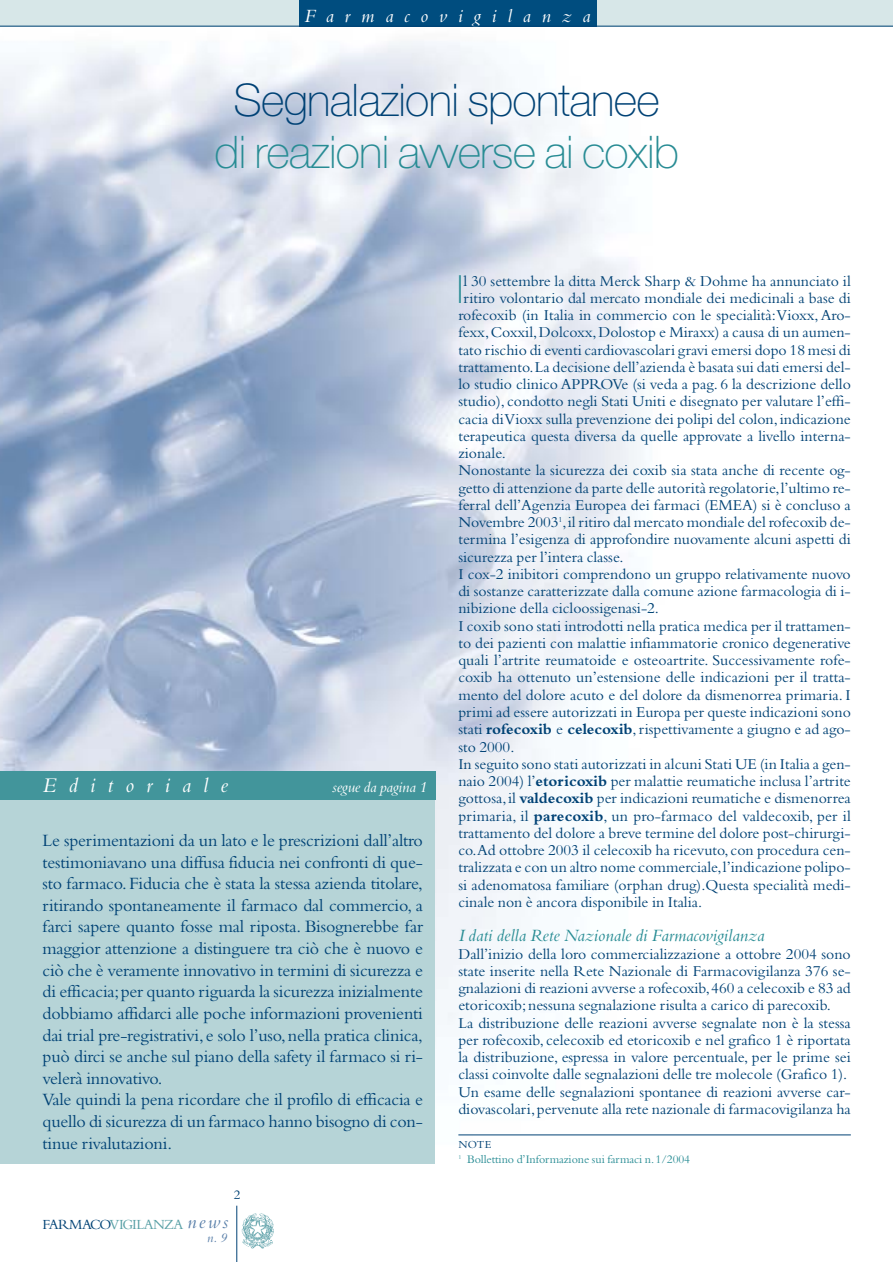
<style>
.page{position:relative;width:893px;height:1262px;background:#fff}
.page>*{position:absolute;margin:0;border:0;box-sizing:border-box;transform-origin:0 0}
.t1{font:100 45px "Helvetica Neue";letter-spacing:-.02em;color:#288c94}
.t2{font:100 45px "Helvetica Neue";letter-spacing:-.015em;color:#004275}
.t3{font:100 39px "Helvetica Neue";color:#288c94}
.t4{font:italic 21.75px "Bembo";letter-spacing:.56em;color:#fff}
.t5{font:italic 19.5px "Bembo";letter-spacing:.56em;color:#fff}
.t6{font:italic 19.35px "Bembo";color:#597fa9}
.t7{font:18px/21.6px "Bembo";letter-spacing:-.01em;color:#004275}
.t8{font:italic 18px "Bembo";color:#288c94}
.t9{font:15.75px/17.2px "Bembo";color:#004275}
.t10{font:italic 15.75px "Bembo";letter-spacing:-.01em;color:#fff}
.t11{font:14.55px "Bembo";letter-spacing:-.05em;color:#579fa5}
.t12{font:italic 13.5px "Bembo";color:#597fa9}
.t13{font:13.5px "Bembo";color:#004275}
.t14{font:12px "Bembo";letter-spacing:-.005em;color:#288c94}
.t15{font:11.25px "Bembo";color:#004275}
.s1{color:#004275}
.s2{font-weight:700}
</style>
<div class="page">
<img style="left:0;top:41px;width:674px;height:1095px">
<hr style="left:236px;top:1205px;width:1px;height:56px;background:#004275">
<img style="left:241px;top:1213px;width:33px;height:36px">
<div style="left:0;top:0;width:892px;height:26px;background:#d7e7e8"></div>
<div style="left:299px;top:0;width:297px;height:26px;background:#004d7f"></div>
<hr style="left:0;top:26px;width:892px;height:1px;background:#004275">
<hr style="left:458px;top:1134px;width:392px;height:1px;background:#004275">
<div style="left:0;top:775px;width:435px;height:389px;background:#b6d4d7"></div>
<div style="left:0;top:771px;width:435px;height:29px;background:#42959b"></div>
<p class="t5" style="left:304px;top:9px;width:288px">Farmacovigilanza</p>
<h1 class="t2" style="left:233px;top:84px;width:428px">Segnalazioni spontanee</h1>
<h1 class="t1" style="left:214px;top:136px;width:466px">di reazioni avverse ai coxib</h1>
<h3 class="t4" style="left:43px;top:777px;width:187px">Editoriale</h3>
<p class="t10" style="left:332px;top:782px;width:96px">segue da pagina 1</p>
<p class="t7" style="left:43px;top:831px;width:382px">Le sperimentazioni da un lato e le prescrizioni dall’altro testimoniavano una diffusa fiducia nei confronti di que&shy;sto farmaco.Fiducia che è stata la stessa azienda titolare, ritirando spontaneamente il farmaco dal commercio, a farci sapere quanto fosse mal riposta. Bisognerebbe far maggior attenzione a distinguere tra ciò che è nuovo e ciò che è veramente innovativo in termini di sicurezza e di efficacia;per quanto riguarda la sicurezza inizialmente dobbiamo affidarci alle poche informazioni provenienti dai trial pre-registrativi,e solo l’uso,nella pratica clinica, può dirci se anche sul piano della safety il farmaco si ri&shy;velerà innovativo.<br>Vale quindi la pena ricordare che il profilo di efficacia e quello di sicurezza di un farmaco hanno bisogno di con&shy;tinue rivalutazioni.</p>
<p class="t13" style="left:234px;top:1189px;width:8px">2</p>
<p class="t11" style="left:43px;top:1218px;width:142px"><span class="s1">FARMACO</span>VIGILANZA</p>
<p class="t6" style="left:187px;top:1215px;width:42px">news</p>
<p class="t12" style="left:207px;top:1233px;width:21px">n.9</p>
<h2 class="t3" style="left:457px;top:275px;width:8px">I</h2>
<p class="t9" style="left:463px;top:273px;width:389px">l 30 settembre la ditta Merck Sharp &amp; Dohme ha annunciato il</p>
<p class="t9" style="left:463px;top:291px;width:389px">ritiro volontario dal mercato mondiale dei medicinali a base di</p>
<p class="t9" style="left:458px;top:308px;width:394px">rofecoxib (in Italia in commercio con le specialità:Vioxx, Aro-</p>
<p class="t9" style="left:458px;top:325px;width:394px">fexx,Coxxil,Dolcoxx,Dolostop e Miraxx) a causa di un aumen-</p>
<p class="t9" style="left:458px;top:342px;width:394px">tato rischio di eventi cardiovascolari gravi emersi dopo 18 mesi di</p>
<p class="t9" style="left:458px;top:360px;width:394px">trattamento.La decisione dell’azienda è basata sui dati emersi del-</p>
<p class="t9" style="left:458px;top:377px;width:394px">lo studio clinico APPROVe (si veda a pag. 6 la descrizione dello</p>
<p class="t9" style="left:458px;top:394px;width:394px">studio),condotto negli Stati Uniti e disegnato per valutare l’effi-</p>
<p class="t9" style="left:458px;top:411px;width:394px">cacia di Vioxx sulla prevenzione dei polipi del colon,indicazione</p>
<p class="t9" style="left:458px;top:429px;width:394px">terapeutica questa diversa da quelle approvate a livello interna-</p>
<p class="t9" style="left:458px;top:446px;width:49px">zionale.</p>
<p class="t9" style="left:458px;top:463px;width:394px">Nonostante la sicurezza dei coxib sia stata anche di recente og-</p>
<p class="t9" style="left:458px;top:480px;width:394px">getto di attenzione da parte delle autorità regolatorie,l’ultimo re-</p>
<p class="t9" style="left:458px;top:498px;width:394px">ferral dell’Agenzia Europea dei farmaci (EMEA) si è concluso a</p>
<p class="t9" style="left:458px;top:515px;width:394px">Novembre 2003<sup>1</sup>,il ritiro dal mercato mondiale del rofecoxib de-</p>
<p class="t9" style="left:458px;top:532px;width:394px">termina l’esigenza di approfondire nuovamente alcuni aspetti di</p>
<p class="t9" style="left:458px;top:549px;width:167px">sicurezza per l’intera classe.</p>
<p class="t9" style="left:458px;top:567px;width:394px">I cox-2 inibitori comprendono un gruppo relativamente nuovo</p>
<p class="t9" style="left:458px;top:584px;width:394px">di sostanze caratterizzate dalla comune azione farmacologia di i-</p>
<p class="t9" style="left:458px;top:601px;width:202px">nibizione della cicloossigenasi-2.</p>
<p class="t9" style="left:458px;top:618px;width:394px">I coxib sono stati introdotti nella pratica medica per il trattamen-</p>
<p class="t9" style="left:458px;top:636px;width:394px">to dei pazienti con malattie infiammatorie cronico degenerative</p>
<p class="t9" style="left:458px;top:653px;width:394px">quali l’artrite reumatoide e osteoartrite. Successivamente rofe-</p>
<p class="t9" style="left:458px;top:670px;width:394px">coxib ha ottenuto un’estensione delle indicazioni per il tratta-</p>
<p class="t9" style="left:458px;top:687px;width:394px">mento del dolore acuto e del dolore da dismenorrea primaria. I</p>
<p class="t9" style="left:458px;top:705px;width:394px">primi ad essere autorizzati in Europa per queste indicazioni sono</p>
<p class="t9" style="left:458px;top:722px;width:394px">stati <span class="s2">rofecoxib</span> e <span class="s2">celecoxib</span>,rispettivamente a giugno e ad ago-</p>
<p class="t9" style="left:458px;top:739px;width:58px">sto 2000.</p>
<p class="t9" style="left:458px;top:756px;width:394px">In seguito sono stati autorizzati in alcuni Stati UE (in Italia a gen-</p>
<p class="t9" style="left:458px;top:774px;width:394px">naio 2004) l’<span class="s2">etoricoxib</span> per malattie reumatiche inclusa l’artrite</p>
<p class="t9" style="left:458px;top:791px;width:394px">gottosa,il <span class="s2">valdecoxib</span> per indicazioni reumatiche e dismenorrea</p>
<p class="t9" style="left:458px;top:808px;width:394px">primaria, il <span class="s2">parecoxib</span>, un pro-farmaco del valdecoxib, per il</p>
<p class="t9" style="left:458px;top:825px;width:394px">trattamento del dolore a breve termine del dolore post-chirurgi-</p>
<p class="t9" style="left:458px;top:843px;width:394px">co.Ad ottobre 2003 il celecoxib ha ricevuto,con procedura cen-</p>
<p class="t9" style="left:458px;top:860px;width:394px">tralizzata e con un altro nome commerciale,l’indicazione polipo-</p>
<p class="t9" style="left:458px;top:877px;width:394px">si adenomatosa familiare (orphan drug).Questa specialità medi-</p>
<p class="t9" style="left:458px;top:894px;width:245px">cinale non è ancora disponibile in Italia.</p>
<p class="t8" style="left:458px;top:929px;width:307px">I dati della Rete Nazionale di Farmacovigilanza</p>
<p class="t9" style="left:458px;top:946px;width:394px">Dall’inizio della loro commercializzazione a ottobre 2004 sono state inserite nella Rete Nazionale di Farmacovigilanza 376 se&shy;gnalazioni di reazioni avverse a rofecoxib,460 a celecoxib e 83 ad etoricoxib;nessuna segnalazione risulta a carico di parecoxib.<br>La distribuzione delle reazioni avverse segnalate non è la stessa per rofecoxib, celecoxib ed etoricoxib e nel grafico 1 è riportata la distribuzione, espressa in valore percentuale, per le prime sei classi coinvolte dalle segnalazioni delle tre molecole (Grafico 1).<br>Un esame delle segnalazioni spontanee di reazioni avverse car&shy;diovascolari,pervenute alla rete nazionale di farmacovigilanza ha</p>
<p class="t15" style="left:458px;top:1140px;width:35px">NOTE</p>
<p class="t14" style="left:458px;top:1154px;width:233px"><sup>1</sup> Bollettino d’Informazione sui farmaci n.1/2004</p>
</div>
